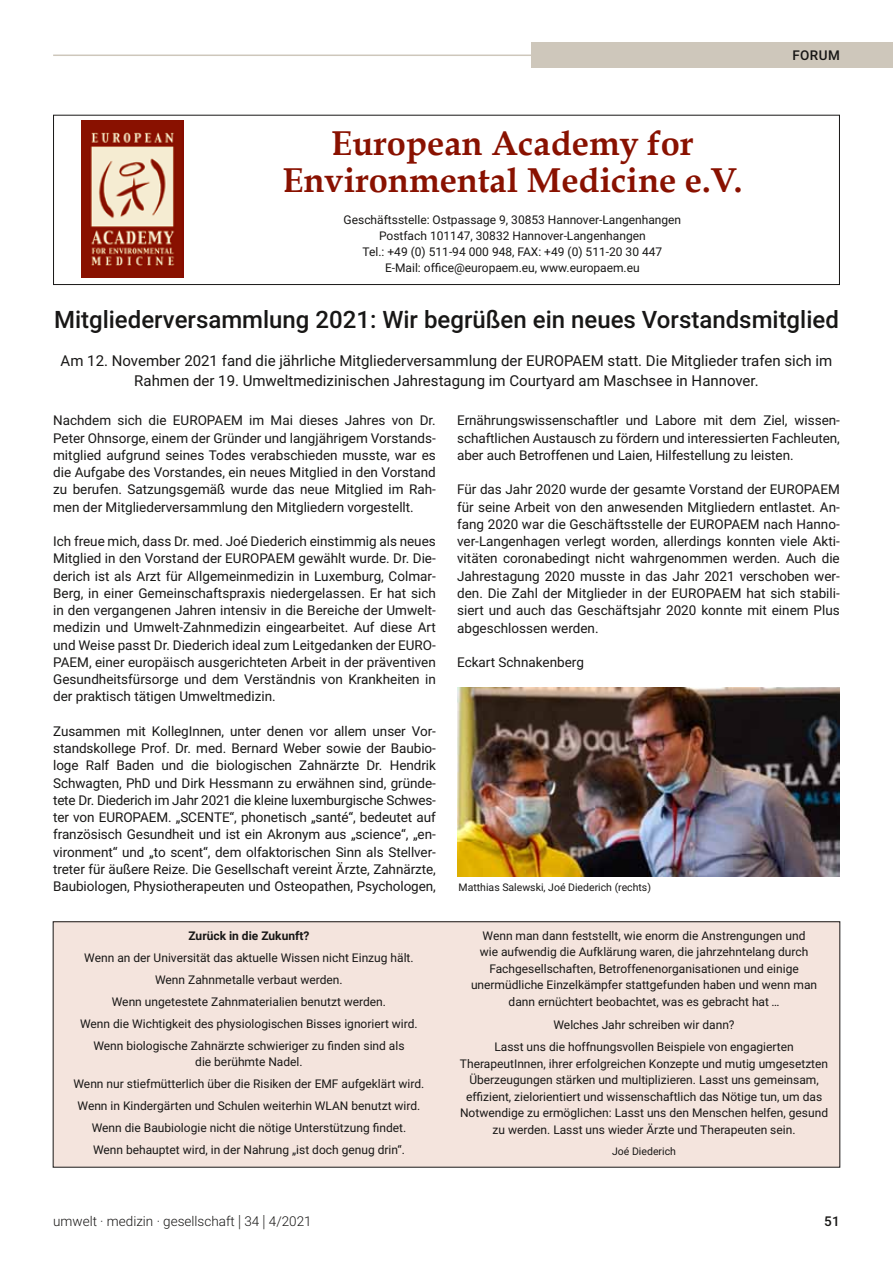
<style>
.page{position:relative;width:893px;height:1263px;background:#fff}
.page>*{position:absolute;margin:0;border:0;box-sizing:border-box;transform-origin:0 0}
.t1{font:700 34.5px/36.8px "Book Antiqua";color:#891100;text-align:center}
.t2{font:500 24px "Roboto";color:#181716}
.t3{font:15px/20.2px "Roboto";color:#181716;text-align:center}
.t4{font:13.5px/17.2px "Roboto";color:#181716;text-align:justify}
.t5{font:300 13.5px "Roboto";color:#181716}
.t6{font:500 13.5px "Roboto";letter-spacing:.03em;color:#181716}
.t7{font:12px/22px "Roboto";color:#181716;text-align:center}
.t8{font:700 12px "Roboto";color:#181716}
.t9{font:10.5px "Roboto";color:#181716}
.s1{font-size:16.8px}
</style>
<div class="page">
<hr style="left:53px;top:55px;width:478px;height:1px;background:#cec7bb">
<div style="left:531px;top:43px;width:362px;height:25px;background:#cec7bb"></div>
<div style="left:53px;top:115px;width:787px;height:170px;border:1px solid #181716"></div>
<img style="left:81px;top:120px;width:102px;height:158px">
<div style="left:53px;top:922px;width:787px;height:245px;background:#f4e4dd"></div>
<div style="left:53px;top:921px;width:787px;height:246px;border:1px solid #181716"></div>
<img style="left:457px;top:687px;width:383px;height:189px">
<p class="t6" style="left:792px;top:46px;width:49px">Forum</p>
<h1 class="t1" style="left:282px;top:125px;width:461px">European Academy for<br>Environmental Medicine e.V.</h1>
<p class="t7" style="left:344px;top:212px;width:339px;line-height:15.8px">Geschäftsstelle: Ostpassage 9, 30853 Hannover-Langenhangen Postfach 101147, 30832 Hannover-Langenhangen<br>Tel.: +49 (0) 511-94 000 948, FAX: +49 (0) 511-20 30 447<br>E-Mail: office@europaem.eu, www.europaem.eu</p>
<h2 class="t2" style="left:54px;top:303px;width:786px">Mitgliederversammlung 2021: Wir begrüßen ein neues Vorstandsmitglied</h2>
<p class="t3" style="left:61px;top:350px;width:773px">Am 12. November 2021 fand die jährliche Mitgliederversammlung der EUROPAEM statt. Die Mitglieder trafen sich im<br>Rahmen der 19. Umweltmedizinischen Jahrestagung im Courtyard am Maschsee in Hannover.</p>
<p class="t4" style="left:53px;top:411px;width:384px">Nachdem sich die EUROPAEM im Mai dieses Jahres von Dr.<br>Peter Ohnsorge, einem der Gründer und langjährigem Vorstands&shy;mitglied aufgrund seines Todes verabschieden musste, war es die Aufgabe des Vorstandes, ein neues Mitglied in den Vorstand zu berufen. Satzungsgemäß wurde das neue Mitglied im Rah&shy;men der Mitgliederversammlung den Mitgliedern vorgestellt.</p>
<p class="t4" style="left:53px;top:532px;width:384px">Ich freue mich, dass Dr. med. Joé Diederich einstimmig als neues Mitglied in den Vorstand der EUROPAEM gewählt wurde. Dr. Die&shy;derich ist als Arzt für Allgemeinmedizin in Luxemburg, Colmar-Berg, in einer Gemeinschaftspraxis niedergelassen. Er hat sich in den vergangenen Jahren intensiv in die Bereiche der Umwelt&shy;medizin und Umwelt-Zahnmedizin eingearbeitet. Auf diese Art und Weise passt Dr. Diederich ideal zum Leitgedanken der EURO-PAEM, einer europäisch ausgerichteten Arbeit in der präventiven Gesundheitsfürsorge und dem Verständnis von Krankheiten in der praktisch tätigen Umweltmedizin.</p>
<p class="t4" style="left:53px;top:722px;width:384px">Zusammen mit KollegInnen, unter denen vor allem unser Vor&shy;standskollege Prof. Dr. med. Bernard Weber sowie der Baubio&shy;loge Ralf Baden und die biologischen Zahnärzte Dr. Hendrik Schwagten, PhD und Dirk Hessmann zu erwähnen sind, gründe&shy;tete Dr. Diederich im Jahr 2021 die kleine luxemburgische Schwes&shy;ter von EUROPAEM. „SCENTE“, phonetisch „santé“, bedeutet auf französisch Gesundheit und ist ein Akronym aus „science“, „en&shy;vironment“ und „to scent“, dem olfaktorischen Sinn als Stellver&shy;treter für äußere Reize. Die Gesellschaft vereint Ärzte, Zahnärzte, Baubiologen, Physiotherapeuten und Osteopathen, Psychologen,</p>
<p class="t4" style="left:457px;top:411px;width:384px">Ernährungswissenschaftler und Labore mit dem Ziel, wissen&shy;schaftlichen Austausch zu fördern und interessierten Fachleuten, aber auch Betroffenen und Laien, Hilfestellung zu leisten.</p>
<p class="t4" style="left:457px;top:480px;width:384px">Für das Jahr 2020 wurde der gesamte Vorstand der EUROPAEM für seine Arbeit von den anwesenden Mitgliedern entlastet. An&shy;fang 2020 war die Geschäftsstelle der EUROPAEM nach Hanno&shy;ver-Langenhagen verlegt worden, allerdings konnten viele Akti&shy;vitäten coronabedingt nicht wahrgenommen werden. Auch die Jahrestagung 2020 musste in das Jahr 2021 verschoben wer&shy;den. Die Zahl der Mitglieder in der EUROPAEM hat sich stabili&shy;siert und auch das Geschäftsjahr 2020 konnte mit einem Plus abgeschlossen werden.</p>
<p class="t4" style="left:457px;top:653px;width:128px">Eckart Schnakenberg</p>
<p class="t9" style="left:459px;top:880px;width:194px">Matthias Salewski, Joé Diederich (rechts)</p>
<p class="t8" style="left:188px;top:927px;width:122px">Zurück in die Zukunft?</p>
<p class="t7" style="left:80px;top:946px;width:339px">Wenn an der Universität das aktuelle Wissen nicht Einzug hält.<br>Wenn Zahnmetalle verbaut werden.<br>Wenn ungetestete Zahnmaterialien benutzt werden.<br>Wenn die Wichtigkeit des physiologischen Bisses ignoriert wird.<br>Wenn biologische Zahnärzte schwieriger zu finden sind als</p>
<p class="t7" style="left:74px;top:1050px;width:352px">die berühmte Nadel.<br>Wenn nur stiefmütterlich über die Risiken der EMF aufgeklärt wird.<br>Wenn in Kindergärten und Schulen weiterhin WLAN benutzt wird.<br>Wenn die Baubiologie nicht die nötige Unterstützung findet.<br>Wenn behauptet wird, in der Nahrung „ist doch genug drin“.</p>
<p class="t7" style="left:471px;top:927px;width:348px;line-height:16.5px">Wenn man dann feststellt, wie enorm die Anstrengungen und<br>wie aufwendig die Aufklärung waren, die jahrzehntelang durch Fachgesellschaften, Betroffenenorganisationen und einige unermüdliche Einzelkämpfer stattgefunden haben und wenn man dann ernüchtert beobachtet, was es gebracht hat …</p>
<p class="t7" style="left:494px;top:1012px;width:301px;line-height:22.8px">Welches Jahr schreiben wir dann?<br>Lasst uns die hoffnungsvollen Beispiele von engagierten</p>
<p class="t7" style="left:460px;top:1055px;width:370px;line-height:16.5px">TherapeutInnen, ihrer erfolgreichen Konzepte und mutig umgesetzten Überzeugungen stärken und multiplizieren. Lasst uns gemeinsam, effizient, zielorientiert und wissenschaftlich das Nötige tun, um das Notwendige zu ermöglichen: Lasst uns den Menschen helfen, gesund zu werden. Lasst uns wieder Ärzte und Therapeuten sein.</p>
<p class="t9" style="left:612px;top:1143px;width:65px">Joé Diederich</p>
<p class="t5" style="left:53px;top:1211px;width:260px">umwelt · medizin · gesellschaft <span class="s1">|</span> 34 <span class="s1">|</span> 4/2021</p>
<p class="t6" style="left:824px;top:1211px;width:17px">51</p>
</div>
